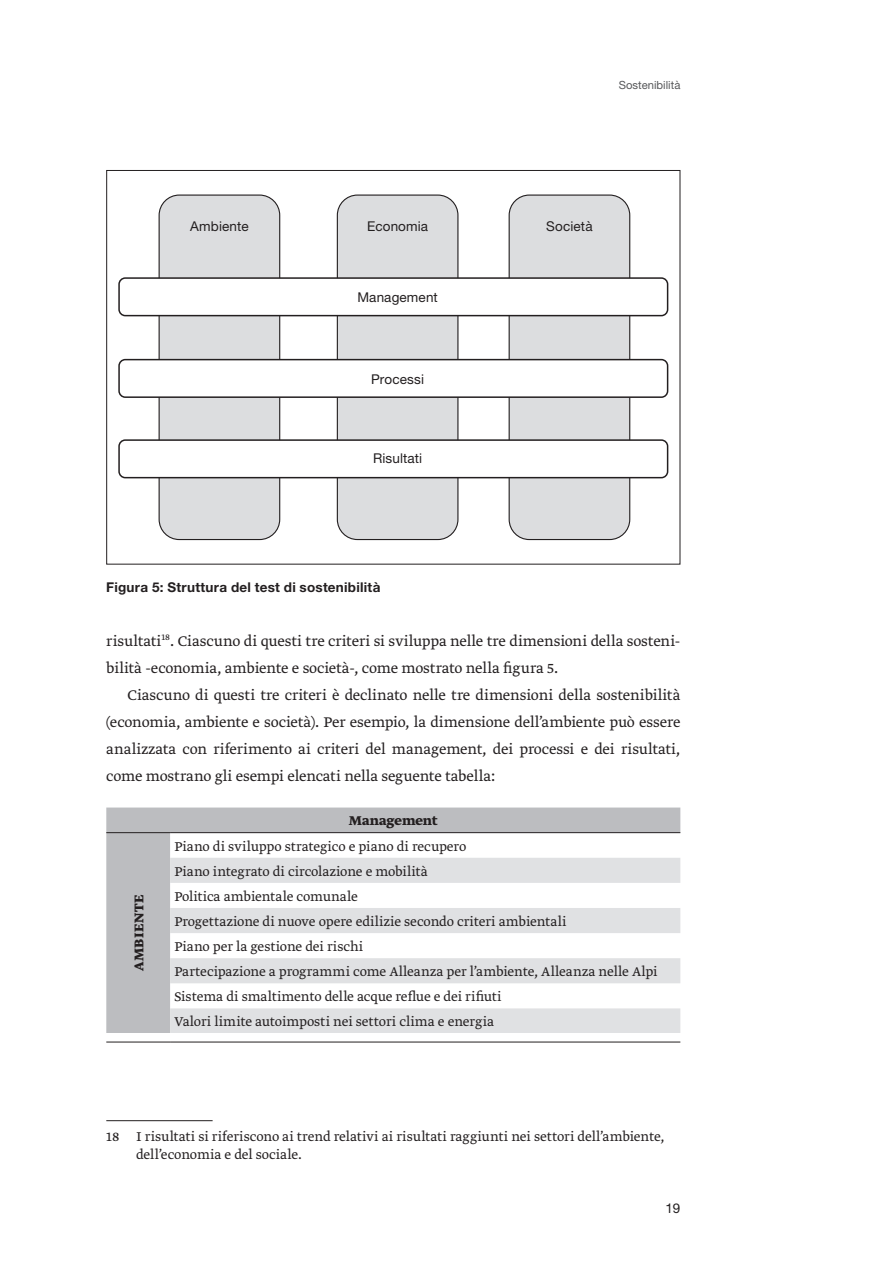
<style>
.page{position:relative;width:893px;height:1263px;background:#fff}
.page>*{position:absolute;margin:0;border:0;box-sizing:border-box;transform-origin:0 0}
.t1{font:16.5px/27px "Gvvqhh Greta Text Light Plus";color:#231f20}
.t2{font:15px/25px "Gvvqhh Greta Text Light Plus";letter-spacing:.005em;color:#231f20}
.t3{font:15px "Ktjjrb Greta Text Bold Plus";color:#231f20}
.t4{font:13.5px "Htpjrd Helvetica Neue LT Std";letter-spacing:.01em;color:#231f20}
.t5{font:700 13.5px "Fjvpwt Helvetica Neue LT Std";letter-spacing:.02em;color:#231f20}
.t6{font:13.5px "Fqqjxs Helvetica Neue LT Std";color:#231f20}
.t7{font:11.25px "Fqqjxs Helvetica Neue LT Std";color:#57585a}
</style>
<div class="page">
<svg style="left:106px;top:807px;width:574px;height:226px;fill:#bcbdc0"></svg>
<svg style="left:170px;top:858px;width:510px;height:175px;fill:#e0e1e3"></svg>
<hr style="left:106px;top:832px;width:64px;height:1px;background:#231f20">
<hr style="left:170px;top:832px;width:510px;height:1px;background:#231f20">
<hr style="left:106px;top:1042px;width:64px;height:1px;background:#231f20">
<hr style="left:170px;top:1042px;width:510px;height:1px;background:#231f20">
<hr style="left:106px;top:1120px;width:107px;height:1px;background:#231f20">
<div style="left:159px;top:195px;width:121px;height:344px;background:#dcdddf;border-radius:20px"></div>
<div style="left:159px;top:194px;width:121px;height:346px;border:1px solid #231f20;border-radius:20px"></div>
<div style="left:337px;top:195px;width:121px;height:344px;background:#dcdddf;border-radius:20px"></div>
<div style="left:337px;top:194px;width:121px;height:346px;border:1px solid #231f20;border-radius:20px"></div>
<div style="left:509px;top:195px;width:121px;height:344px;background:#dcdddf;border-radius:20px"></div>
<div style="left:509px;top:194px;width:121px;height:346px;border:1px solid #231f20;border-radius:20px"></div>
<div style="left:119px;top:278px;width:549px;height:38px;background:#fff;border-radius:6px"></div>
<div style="left:118px;top:277px;width:550px;height:39px;border:2px solid #231f20;border-radius:6px"></div>
<div style="left:119px;top:360px;width:549px;height:37px;background:#fff;border-radius:6px"></div>
<div style="left:118px;top:359px;width:550px;height:39px;border:2px solid #231f20;border-radius:6px"></div>
<div style="left:119px;top:440px;width:549px;height:38px;background:#fff;border-radius:6px"></div>
<div style="left:118px;top:439px;width:550px;height:39px;border:2px solid #231f20;border-radius:6px"></div>
<p class="t7" style="left:619px;top:78px;width:63px">Sostenibilità</p>
<p class="t4" style="left:190px;top:218px;width:60px">Ambiente</p>
<p class="t4" style="left:367px;top:218px;width:62px">Economia</p>
<p class="t4" style="left:546px;top:218px;width:48px">Società</p>
<p class="t4" style="left:357px;top:289px;width:82px">Management</p>
<p class="t4" style="left:371px;top:371px;width:54px">Processi</p>
<p class="t4" style="left:373px;top:450px;width:51px">Risultati</p>
<p class="t5" style="left:106px;top:578px;width:276px">Figura 5: Struttura del test di sostenibilità</p>
<p class="t1" style="left:106px;top:628px;width:576px">risultati<sup>18</sup>. Ciascuno di questi tre criteri si sviluppa nelle tre dimensioni della sosteni&shy;bilità -economia, ambiente e società-, come mostrato nella figura 5.</p>
<p class="t1" style="left:106px;top:682px;width:575px;text-align:justify;text-indent:21px">Ciascuno di questi tre criteri è declinato nelle tre dimensioni della sostenibilità (economia, ambiente e società). Per esempio, la dimensione dell’ambiente può essere analizzata con riferimento ai criteri del management, dei processi e dei risultati, come mostrano gli esempi elencati nella seguente tabella:</p>
<p class="t3" style="left:349px;top:812px;width:91px">Management</p>
<p class="t3" style="left:130px;top:971px;width:78px;rotate:-90deg">Ambiente</p>
<p class="t2" style="left:174px;top:834px;width:485px">Piano di sviluppo strategico e piano di recupero<br>Piano integrato di circolazione e mobilità<br>Politica ambientale comunale<br>Progettazione di nuove opere edilizie secondo criteri ambientali<br>Piano per la gestione dei rischi<br>Partecipazione a programmi come Alleanza per l’ambiente, Alleanza nelle Alpi Sistema di smaltimento delle acque reflue e dei rifiuti<br>Valori limite autoimposti nei settori clima e energia</p>
<p class="t2" style="left:136px;top:1129px;width:530px;line-height:17.2px;text-indent:-30px">18 I risultati si riferiscono ai trend relativi ai risultati raggiunti nei settori dell’ambiente, dell’economia e del sociale.</p>
<p class="t6" style="left:665px;top:1200px;width:17px">19</p>
</div>
